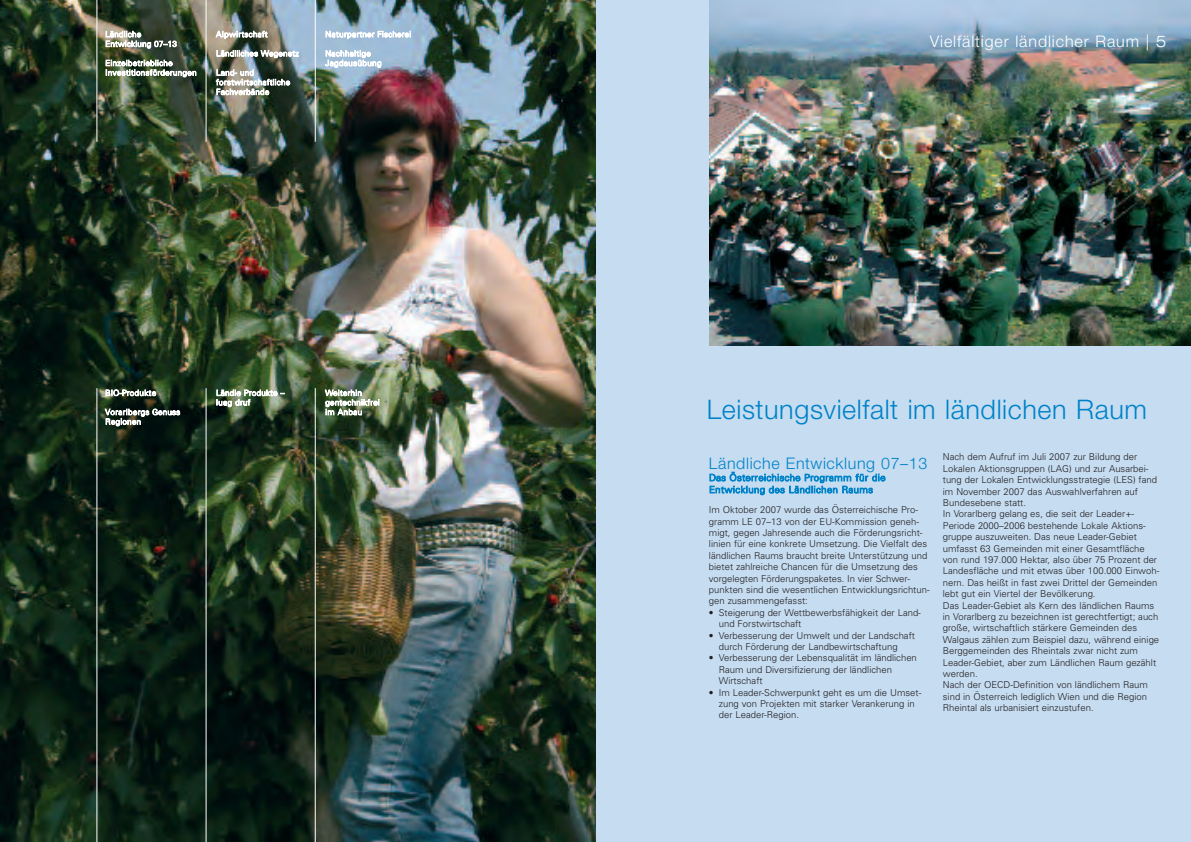
<style>
.page{position:relative;width:1191px;height:842px;background:#fff}
.page>*{position:absolute;margin:0;border:0;box-sizing:border-box;transform-origin:0 0}
.t1{font:300 27px "Helvetica Neue";letter-spacing:.02em;color:#0082c8}
.t2{font:300 16px "Helvetica Neue";letter-spacing:.055em;color:#fff}
.t3{font:300 16px "Helvetica Neue";letter-spacing:.04em;color:#0082c8}
.t4{font:300 9.5px/11.4px "Univers";color:#231f20}
.t5{font:300 9.5px/12px "Univers";letter-spacing:.045em;color:#0082c8}
.t6{font:300 8px/9.6px "Univers";letter-spacing:.04em;color:#fff}
.s1{font-stretch:expanded}
</style>
<div class="page">
<div style="left:596px;top:0;width:595px;height:842px;background:#c5dcf1"></div>
<img style="left:710px;top:0;width:481px;height:346px">
<img style="left:0;top:0;width:595px;height:842px">
<hr style="left:97px;top:388px;width:1px;height:454px;background:#fff">
<hr style="left:206px;top:388px;width:1px;height:454px;background:#fff">
<hr style="left:315px;top:388px;width:1px;height:454px;background:#fff">
<hr style="left:97px;top:0;width:1px;height:142px;background:#fff">
<hr style="left:206px;top:0;width:1px;height:142px;background:#fff">
<hr style="left:315px;top:0;width:1px;height:142px;background:#fff">
<p class="t6" style="left:105px;top:30px;width:73px">Ländliche<br>Entwicklung 07–13</p>
<p class="t6" style="left:105px;top:59px;width:93px">Einzelbetriebliche<br>Investitionsförderungen</p>
<p class="t6" style="left:216px;top:30px;width:53px">Alpwirtschaft</p>
<p class="t6" style="left:216px;top:49px;width:84px">Ländlliches Wegenetz</p>
<p class="t6" style="left:216px;top:69px;width:76px">Land- und forstwirtschaftliche<br>Fachverbände</p>
<p class="t6" style="left:325px;top:30px;width:87px">Naturpartner Fischerei</p>
<p class="t6" style="left:325px;top:49px;width:58px">Nachhaltige<br>Jagdausübung</p>
<p class="t6" style="left:105px;top:389px;width:52px">BIO-Produkte</p>
<p class="t6" style="left:105px;top:408px;width:76px">Vorarlbergs Genuss<br>Regionen</p>
<p class="t6" style="left:216px;top:389px;width:70px">Ländle Produkte – luag druf</p>
<p class="t6" style="left:325px;top:389px;width:56px">Weiterhin gentechnikfrei im Anbau</p>
<h2 class="t2" style="left:929px;top:31px;width:238px">Vielfältiger ländlicher Raum | <span class="s1">5</span></h2>
<h1 class="t1" style="left:706px;top:393px;width:442px">Leistungsvielfalt im ländlichen Raum</h1>
<h2 class="t3" style="left:709px;top:454px;width:220px">Ländliche Entwicklung 07–13</h2>
<p class="t5" style="left:709px;top:472px;width:178px">Das Österreichische Programm für die<br>Entwicklung des Ländlichen Raums</p>
<p class="t4" style="left:709px;top:505px;width:222px">Im Oktober 2007 wurde das Österreichische Pro&shy;gramm LE 07–13 von der EU-Kommission geneh&shy;migt, gegen Jahresende auch die Förderungsricht&shy;linien für eine konkrete Umsetzung. Die Vielfalt des ländlichen Raums braucht breite Unterstützung und bietet zahlreiche Chancen für die Umsetzung des vorgelegten Förderungspaketes. In vier Schwer&shy;punkten sind die wesentlichen Entwicklungsrichtun&shy;gen zusammengefasst:</p>
<p class="t4" style="left:719px;top:608px;width:204px;text-indent:-10px">• Steigerung der Wettbewerbsfähigkeit der Land&shy;und Forstwirtschaft</p>
<p class="t4" style="left:719px;top:630px;width:198px;text-indent:-10px">• Verbesserung der Umwelt und der Landschaft durch Förderung der Landbewirtschaftung</p>
<p class="t4" style="left:719px;top:653px;width:199px;text-indent:-10px">• Verbesserung der Lebensqualität im ländlichen<br>Raum und Diversifizierung der ländlichen<br>Wirtschaft</p>
<p class="t4" style="left:719px;top:687px;width:204px;text-indent:-10px">• Im Leader-Schwerpunkt geht es um die Umset&shy;zung von Projekten mit starker Verankerung in der Leader-Region.</p>
<p class="t4" style="left:943px;top:452px;width:218px">Nach dem Aufruf im Juli 2007 zur Bildung der Lokalen Aktionsgruppen (LAG) und zur Ausarbei&shy;tung der Lokalen Entwicklungsstrategie (LES) fand im November 2007 das Auswahlverfahren auf Bundesebene statt.<br>In Vorarlberg gelang es, die seit der Leader+- Periode 2000–2006 bestehende Lokale Aktions&shy;gruppe auszuweiten. Das neue Leader-Gebiet umfasst 63 Gemeinden mit einer Gesamtfläche von rund 197.000 Hektar, also über 75 Prozent der Landesfläche und mit etwas über 100.000 Einwoh&shy;nern. Das heißt in fast zwei Drittel der Gemeinden lebt gut ein Viertel der Bevölkerung.<br>Das Leader-Gebiet als Kern des ländlichen Raums in Vorarlberg zu bezeichnen ist gerechtfertigt; auch große, wirtschaftlich stärkere Gemeinden des Walgaus zählen zum Beispiel dazu, während einige Berggemeinden des Rheintals zwar nicht zum Leader-Gebiet, aber zum Ländlichen Raum gezählt werden.<br>Nach der OECD-Definition von ländlichem Raum sind in Österreich lediglich Wien und die Region Rheintal als urbanisiert einzustufen.</p>
</div>
